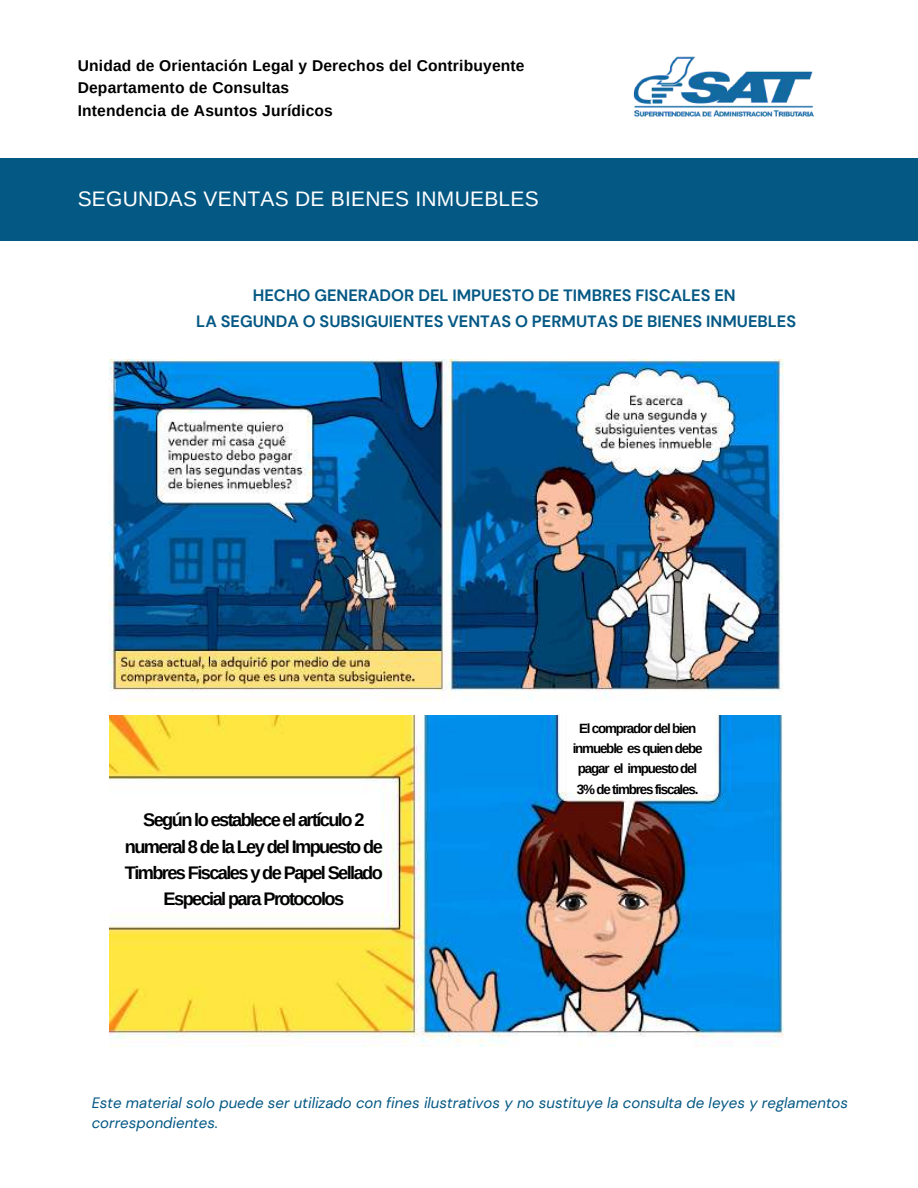
<style>
.page{position:relative;width:918px;height:1188px;background:#fff}
.page>*{position:absolute;margin:0;border:0;box-sizing:border-box;transform-origin:0 0}
.t1{font:21px "Arimo";letter-spacing:.015em;color:#fff}
.t2{font:700 18.15px/26.1px "Arimo";letter-spacing:-.09em;color:#000;text-align:center}
.t3{font:700 16.35px/25.8px "DM Sans";color:#045884;text-align:center}
.t4{font:700 15.6px/22.5px "Arimo";letter-spacing:.01em;color:#000}
.t5{font:italic 15px/20.2px "DM Sans";color:#045884}
.t6{font:700 13.35px/20.1px "Arimo";letter-spacing:-.085em;color:#000;text-align:center}
</style>
<div class="page">
<div style="left:0;top:159px;width:918px;height:82px;background:#045884"></div>
<img style="left:109px;top:359px;width:675px;height:341px">
<img style="left:109px;top:715px;width:674px;height:332px">
<img style="left:633px;top:56px;width:181px;height:61px">
<p class="t4" style="left:78px;top:54px;width:448px">Unidad de Orientación Legal y Derechos del Contribuyente<br>Departamento de Consultas<br>Intendencia de Asuntos Jurídicos</p>
<h1 class="t1" style="left:78px;top:187px;width:463px">SEGUNDAS VENTAS DE BIENES INMUEBLES</h1>
<p class="t3" style="left:196px;top:282px;width:601px">HECHO GENERADOR DEL IMPUESTO DE TIMBRES FISCALES EN<br>LA SEGUNDA O SUBSIGUIENTES VENTAS O PERMUTAS DE BIENES INMUEBLES</p>
<p class="t2" style="left:125px;top:807px;width:259px">Según lo establece el artículo 2 numeral 8 de la Ley del Impuesto de<br>Timbres Fiscales y de Papel Sellado<br>Especial para Protocolos</p>
<p class="t6" style="left:573px;top:719px;width:131px">El comprador del bien inmueble es quien debe pagar el impuesto del<br>3% de timbres fiscales.</p>
<p class="t5" style="left:92px;top:1093px;width:758px">Este material solo puede ser utilizado con fines ilustrativos y no sustituye la consulta de leyes y reglamentos correspondientes.</p>
</div>
